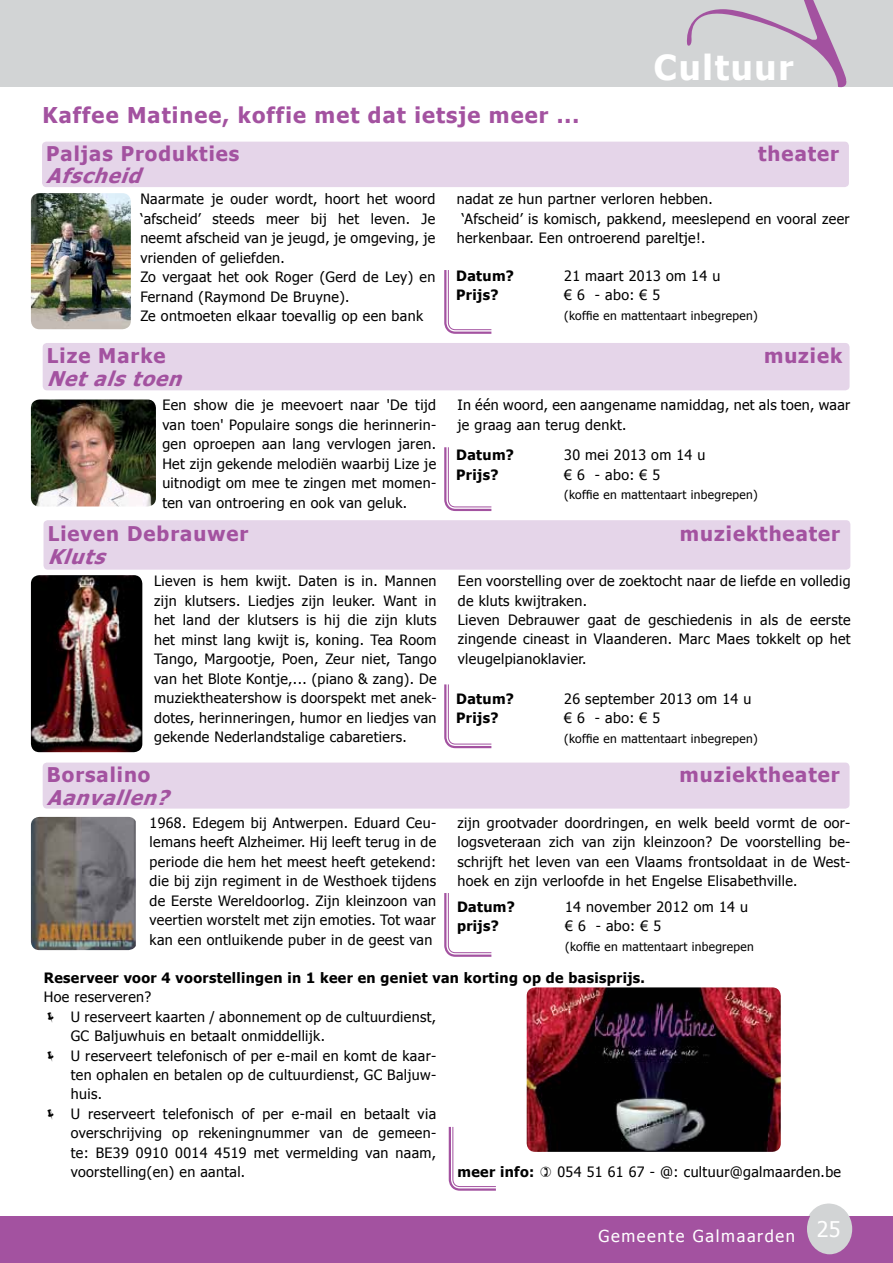
<style>
.page{position:relative;width:893px;height:1263px;background:#fff}
.page>*{position:absolute;margin:0;border:0;box-sizing:border-box;transform-origin:0 0}
.t1{font:700 34.5px "Tahoma";letter-spacing:.05em;color:#fff}
.t2{font:700 21.75px "Tahoma";letter-spacing:.05em;color:#a352a0}
.t3{font:21.6px "Tahoma";color:#fff}
.t4{font:700 20.25px "Tahoma";letter-spacing:.05em;color:#a352a0}
.t5{font:italic 700 20.25px "Tahoma";color:#a352a0}
.t6{font:16.5px "Tahoma";letter-spacing:.105em;color:#fff}
.t7{font:14.25px/19.5px "Tahoma";letter-spacing:.025em;color:#000;text-align:justify}
.t8{font:700 14.25px "Tahoma";letter-spacing:.025em;color:#000}
.t9{font:12px "Tahoma";letter-spacing:.025em;color:#000}
</style>
<div class="page">
<div style="left:0;top:0;width:893px;height:87px;background:#d2d4d5"></div>
<div style="left:0;top:1216px;width:893px;height:47px;background:#a352a0"></div>
<svg style="left:686px;top:0;width:161px;height:88px"></svg>
<div style="left:43px;top:343px;width:806px;height:47px;background:#e5d5e9;border-radius:4px"></div>
<div style="left:44px;top:520px;width:806px;height:50px;background:#e5d5e9;border-radius:4px"></div>
<img style="left:31px;top:399px;width:125px;height:107px">
<div style="left:43px;top:762px;width:806px;height:46px;background:#e5d5e9;border-radius:4px"></div>
<svg style="left:444px;top:270px;width:48px;height:64px"></svg>
<svg style="left:444px;top:684px;width:48px;height:65px"></svg>
<svg style="left:444px;top:447px;width:48px;height:65px"></svg>
<svg style="left:444px;top:893px;width:48px;height:64px"></svg>
<svg style="left:448px;top:1126px;width:48px;height:65px"></svg>
<div style="left:807px;top:1204px;width:45px;height:50px;background:#d2d4d5;border-radius:50%"></div>
<img style="left:31px;top:193px;width:100px;height:136px">
<img style="left:31px;top:575px;width:111px;height:177px">
<img style="left:31px;top:817px;width:105px;height:133px">
<img style="left:527px;top:987px;width:254px;height:165px">
<div style="left:42px;top:142px;width:807px;height:45px;background:#e5d5e9;border-radius:4px"></div>
<h2 class="t2" style="left:43px;top:100px;width:538px">Kaffee Matinee, koffie met dat ietsje meer ...</h2>
<h1 class="t1" style="left:654px;top:43px;width:141px">Cultuur</h1>
<h3 class="t4" style="left:46px;top:139px;width:195px">Paljas Produkties</h3>
<h3 class="t4" style="left:758px;top:139px;width:82px">theater</h3>
<h3 class="t5" style="left:46px;top:162px;width:105px">Afscheid</h3>
<p class="t7" style="left:140px;top:188px;width:297px;text-align:left">Naarmate je ouder wordt, hoort het woord ‘afscheid’ steeds meer bij het leven. Je neemt afscheid van je jeugd, je omgeving, je vrienden of geliefden.<br>Zo vergaat het ook Roger (Gerd de Ley) en Fernand (Raymond De Bruyne).<br>Ze ontmoeten elkaar toevallig op een bank</p>
<p class="t7" style="left:457px;top:188px;width:258px">nadat ze hun partner verloren hebben.</p>
<p class="t7" style="left:462px;top:208px;width:389px">‘Afscheid’ is komisch, pakkend, meeslepend en vooral zeer</p>
<p class="t7" style="left:457px;top:227px;width:250px">herkenbaar. Een ontroerend pareltje!.</p>
<p class="t8" style="left:456px;top:266px;width:59px">Datum?</p>
<p class="t7" style="left:564px;top:265px;width:158px">21 maart 2013 om 14 u</p>
<p class="t8" style="left:456px;top:285px;width:44px">Prijs?</p>
<p class="t7" style="left:564px;top:285px;width:98px">€ 6 - abo: € 5</p>
<p class="t9" style="left:564px;top:307px;width:195px">(koffie en mattentaart inbegrepen)</p>
<h3 class="t4" style="left:47px;top:342px;width:120px">Lize Marke</h3>
<h3 class="t4" style="left:764px;top:342px;width:80px">muziek</h3>
<h3 class="t5" style="left:47px;top:364px;width:145px">Netalstoen</h3>
<p class="t7" style="left:162px;top:395px;width:275px">Een show die je meevoert naar 'De tijd van toen' Populaire songs die herinnerin&shy;gen oproepen aan lang vervlogen jaren.<br>Het zijn gekende melodiën waarbij Lize je uitnodigt om mee te zingen met momen&shy;ten van ontroering en ook van geluk.</p>
<p class="t7" style="left:457px;top:395px;width:394px">In één woord, een aangename namiddag, net als toen, waar je graag aan terug denkt.</p>
<p class="t8" style="left:456px;top:445px;width:59px">Datum?</p>
<p class="t7" style="left:564px;top:445px;width:143px">30 mei 2013 om 14 u</p>
<p class="t8" style="left:456px;top:465px;width:44px">Prijs?</p>
<p class="t7" style="left:564px;top:464px;width:98px">€ 6 - abo: € 5</p>
<p class="t9" style="left:564px;top:487px;width:195px">(koffie en mattentaart inbegrepen)</p>
<h3 class="t4" style="left:48px;top:520px;width:202px">Lieven Debrauwer</h3>
<h3 class="t4" style="left:680px;top:520px;width:162px">muziektheater</h3>
<h3 class="t5" style="left:48px;top:542px;width:67px">Kluts</h3>
<p class="t7" style="left:154px;top:570px;width:284px">Lieven is hem kwijt. Daten is in. Mannen zijn klutsers. Liedjes zijn leuker. Want in het land der klutsers is hij die zijn kluts het minst lang kwijt is, koning. Tea Room Tango, Margootje, Poen, Zeur niet, Tango van het Blote Kontje,... (piano &amp; zang). De muziektheatershow is doorspekt met anek&shy;dotes, herinneringen, humor en liedjes van gekende Nederlandstalige cabaretiers.</p>
<p class="t7" style="left:458px;top:570px;width:394px;text-align:left">Een voorstelling over de zoektocht naar de liefde en volledig de kluts kwijtraken.<br>Lieven Debrauwer gaat de geschiedenis in als de eerste zingende cineast in Vlaanderen. Marc Maes tokkelt op het vleugelpianoklavier.</p>
<p class="t8" style="left:456px;top:689px;width:59px">Datum?</p>
<p class="t7" style="left:564px;top:688px;width:189px">26 september 2013 om 14 u</p>
<p class="t8" style="left:456px;top:708px;width:44px">Prijs?</p>
<p class="t7" style="left:564px;top:708px;width:98px">€ 6 - abo: € 5</p>
<p class="t9" style="left:564px;top:730px;width:195px">(koffie en mattentaart inbegrepen)</p>
<h3 class="t4" style="left:47px;top:760px;width:105px">Borsalino</h3>
<h3 class="t4" style="left:679px;top:760px;width:162px">muziektheater</h3>
<h3 class="t5" style="left:47px;top:783px;width:132px">Aanvallen?</h3>
<p class="t7" style="left:150px;top:812px;width:288px">1968. Edegem bij Antwerpen. Eduard Ceu&shy;lemans heeft Alzheimer. Hij leeft terug in de periode die hem het meest heeft getekend: die bij zijn regiment in de Westhoek tijdens de Eerste Wereldoorlog. Zijn kleinzoon van veertien worstelt met zijn emoties. Tot waar kan een ontluikende puber in de geest van</p>
<p class="t7" style="left:457px;top:812px;width:394px">zijn grootvader doordringen, en welk beeld vormt de oor&shy;logsveteraan zich van zijn kleinzoon? De voorstelling be&shy;schrijft het leven van een Vlaams frontsoldaat in de West&shy;hoek en zijn verloofde in het Engelse Elisabethville.</p>
<p class="t8" style="left:457px;top:897px;width:59px">Datum?</p>
<p class="t7" style="left:565px;top:896px;width:184px">14 november 2012 om 14 u</p>
<p class="t8" style="left:457px;top:916px;width:43px">prijs?</p>
<p class="t7" style="left:565px;top:916px;width:98px">€ 6 - abo: € 5</p>
<p class="t9" style="left:565px;top:938px;width:190px">(koffie en mattentaart inbegrepen</p>
<p class="t8" style="left:44px;top:967px;width:603px">Reserveer voor 4 voorstellingen in 1 keer en geniet van korting op de basisprijs.</p>
<p class="t7" style="left:71px;top:986px;width:367px;text-align:left;text-indent:-27px">Hoe reserveren?<br>U reserveert kaarten / abonnement op de cultuurdienst, GC Baljuwhuis en betaalt onmiddellijk.<br>U reserveert telefonisch of per e-mail en komt de kaar&shy;ten ophalen en betalen op de cultuurdienst, GC Baljuw&shy;huis.<br>U reserveert telefonisch of per e-mail en betaalt via overschrijving op rekeningnummer van de gemeen&shy;te: BE39 0910 0014 4519 met vermelding van naam, voorstelling(en) en aantal.</p>
<p class="t8" style="left:457px;top:1162px;width:78px">meer info:</p>
<p class="t7" style="left:557px;top:1162px;width:285px">054 51 61 67 - @: cultuur@galmaarden.be</p>
<p class="t6" style="left:598px;top:1224px;width:198px">Gemeente Galmaarden</p>
<p class="t6" style="left:593px;top:1224px;width:201px">Gemeente Galmaarden</p>
<h3 class="t3" style="left:817px;top:1215px;width:25px">25</h3>
</div>
